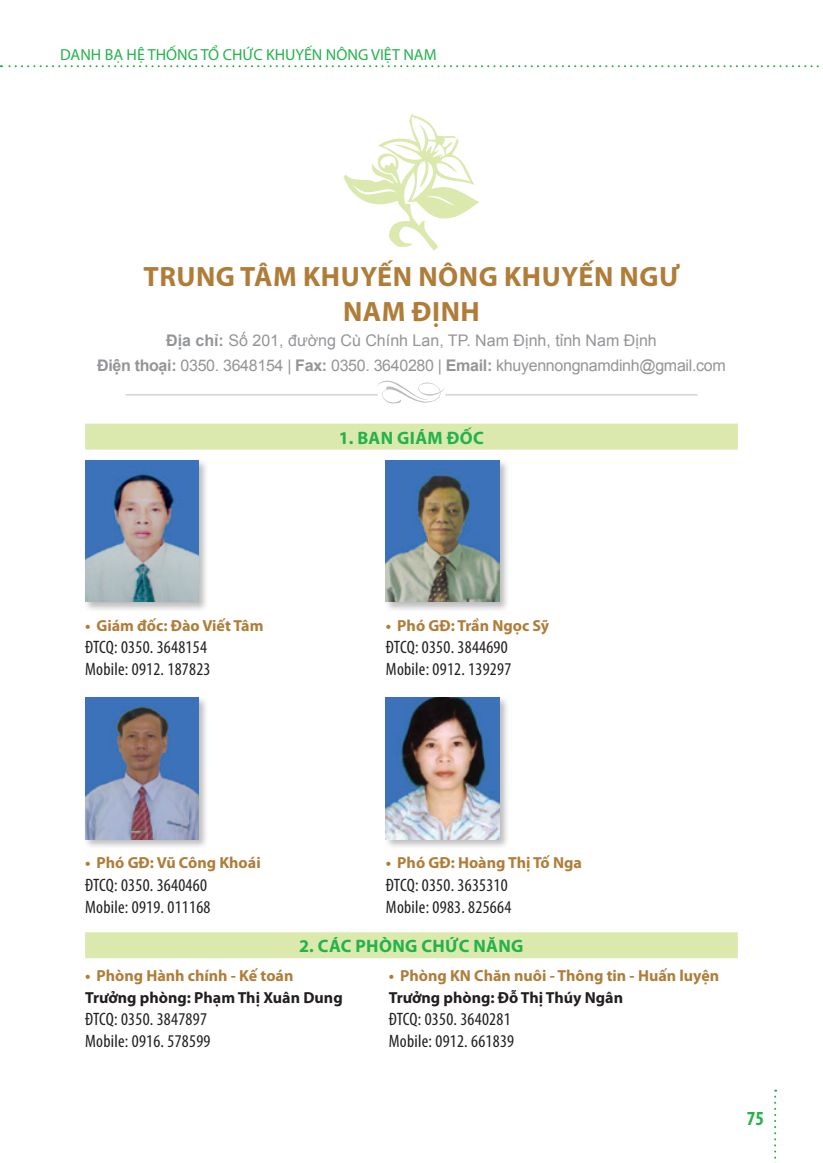
<style>
.page{position:relative;width:823px;height:1163px;background:#fff}
.page>*{position:absolute;margin:0;border:0;box-sizing:border-box;transform-origin:0 0}
.t1{font:700 28px "Myriad Pro";letter-spacing:.02em;color:#b07d39}
.t2{font:700 condensed 20px "Myriad Pro";color:#23b24b}
.t3{font:condensed 18px/22px "Myriad Pro";letter-spacing:.015em;color:#231f20}
.t4{font:700 18px "Myriad Pro";letter-spacing:.025em;color:#23b24b}
.t5{font:700 16px/22px "Myriad Pro";color:#b07d39}
.t6{font:16px/24.8px "Arial";letter-spacing:-.02em;color:#939598;text-align:center}
.t7{font:700 16px/22px "Myriad Pro";color:#231f20}
.t8{font:16px "Myriad Pro";color:#23b24b}
.s1{font-weight:700}
.s2{color:#b07d39}
.s3{color:#231f20}
</style>
<div class="page">
<svg style="left:0;top:65px;width:819px;height:2px"></svg>
<svg style="left:774px;top:1089px;width:1px;height:74px"></svg>
<div style="left:85px;top:423px;width:652px;height:26px;background:#dce9ae"></div>
<div style="left:85px;top:932px;width:652px;height:26px;background:#dce9ae"></div>
<svg style="left:343px;top:113px;width:136px;height:138px"></svg>
<svg style="left:376px;top:380px;width:69px;height:23px"></svg>
<hr style="left:125px;top:394px;width:252px;height:1px;background:#231f20">
<hr style="left:445px;top:394px;width:252px;height:1px;background:#231f20">
<div style="left:83px;top:457px;width:126px;height:155px;background:#231f20;opacity:.3"></div>
<img style="left:85px;top:460px;width:113px;height:141px">
<div style="left:383px;top:457px;width:126px;height:155px;background:#231f20;opacity:.3"></div>
<img style="left:386px;top:460px;width:113px;height:141px">
<div style="left:83px;top:695px;width:126px;height:154px;background:#231f20;opacity:.3"></div>
<img style="left:85px;top:697px;width:113px;height:142px">
<div style="left:383px;top:695px;width:126px;height:154px;background:#231f20;opacity:.3"></div>
<img style="left:386px;top:697px;width:113px;height:142px">
<p class="t8" style="left:60px;top:45px;width:378px">DANH BẠ HỆ THỐNG TỔ CHỨC KHUYẾN NÔNG VIỆT NAM</p>
<p class="t1" style="left:143px;top:259px;width:196px">TRUNG TÂM Khuyến</p>
<p class="t1" style="left:418px;top:259px;width:21px">nông</p>
<p class="t1" style="left:504px;top:259px;width:37px">Khuyến</p>
<p class="t1" style="left:619px;top:259px;width:21px">ngư</p>
<p class="t1" style="left:343px;top:293px;width:138px">NAM ĐỊNH</p>
<p class="t6" style="left:97px;top:328px;width:629px"><span class="s1">Địa chỉ:</span> Số 201, đường Cù Chính Lan, TP. Nam Định, tỉnh Nam Định<br><span class="s1">Điện thoại:</span> 0350. 3648154 | <span class="s1">Fax:</span> 0350. 3640280 | <span class="s1">Email:</span> khuyennongnamdinh@gmail.com</p>
<p class="t5" style="left:85px;top:614px;width:180px">• Giám đốc: Đào Viết Tâm</p>
<p class="t3" style="left:85px;top:635px;width:127px">ĐTCQ: 0350. 3648154<br>Mobile: 0912. 187823</p>
<p class="t4" style="left:339px;top:425px;width:83px">1. Ban Giám</p>
<p class="t4" style="left:446px;top:425px;width:14px">đốc</p>
<p class="t5" style="left:386px;top:614px;width:165px">• Phó GĐ: Trần Ngọc Sỹ</p>
<p class="t3" style="left:386px;top:635px;width:127px">ĐTCQ: 0350. 3844690<br>Mobile: 0912. 139297</p>
<p class="t5" style="left:386px;top:851px;width:197px">• Phó GĐ: Hoàng Thị Tố Nga</p>
<p class="t3" style="left:386px;top:873px;width:127px">ĐTCQ: 0350. 3635310<br>Mobile: 0983. 825664</p>
<p class="t4" style="left:299px;top:934px;width:212px">2. Các phòng ch ức năng</p>
<p class="t7" style="left:85px;top:963px;width:259px"><span class="s2">• Phòng Hành chính - Kế toán<br></span>Trưởng phòng: Phạm Thị Xuân Dung</p>
<p class="t3" style="left:85px;top:1007px;width:127px">ĐTCQ: 0350. 3847897<br>Mobile: 0916. 578599</p>
<p class="t5" style="left:85px;top:851px;width:177px">• Phó GĐ: Vũ Công Khoái</p>
<p class="t3" style="left:85px;top:873px;width:127px">ĐTCQ: 0350. 3640460<br>Mobile: 0919. 011168</p>
<p class="t5" style="left:388px;top:963px;width:332px">• Phòng KN Chăn nuôi - Thông tin - Huấn luyện<br><span class="s3">Trưởng phòng: Đỗ Thị Thúy Ngân</span></p>
<p class="t3" style="left:388px;top:1007px;width:127px">ĐTCQ: 0350. 3640281<br>Mobile: 0912. 661839</p>
<p class="t2" style="left:746px;top:1105px;width:19px">75</p>
</div>
